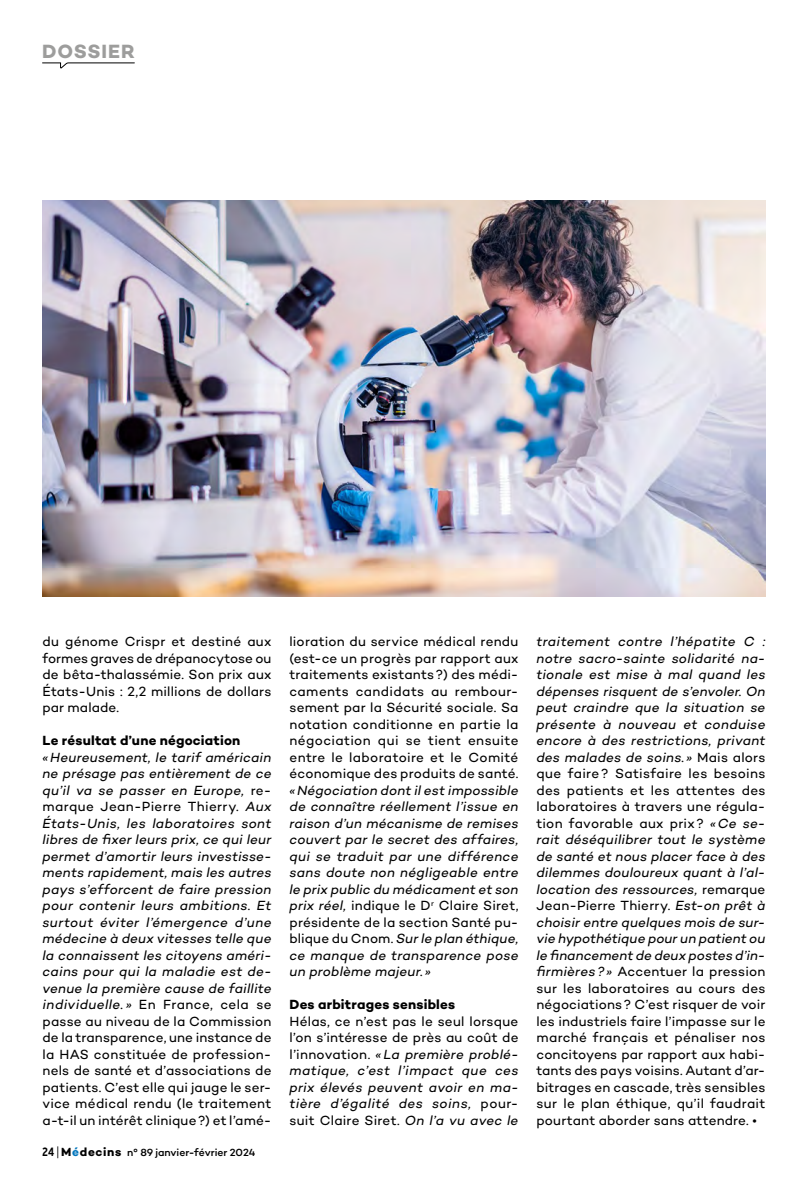
<style>
.page{position:relative;width:808px;height:1191px;background:#fff}
.page>*{position:absolute;margin:0;border:0;box-sizing:border-box;transform-origin:0 0}
.t1{font:700 19.5px "Campton";letter-spacing:.05em;color:#9d9d9c}
.t2{font:italic 13.5px/16.5px "Campton";letter-spacing:.015em;color:#000;text-align:justify}
.t3{font:13.5px/16.5px "Campton";letter-spacing:.015em;color:#000;text-align:justify}
.t4{font:700 13.5px "Campton";letter-spacing:.015em;color:#000}
.t5{font:500 10.5px "Campton";letter-spacing:-.005em;color:#000}
.s1{font-style:normal}
.s2{font-family:"Interstate";font-weight:700;font-stretch:condensed;font-size:12px}
.s3{font-family:"Interstate";font-weight:300;font-stretch:condensed;font-size:12px}
.s4{font-weight:700;font-size:12px}
.s5{font-weight:700;font-size:12px;color:#0075bc}
</style>
<div class="page">
<svg style="left:42px;top:62px;width:93px;height:6px"></svg>
<img style="left:43px;top:201px;width:722px;height:396px">
<h1 class="t1" style="left:42px;top:39px;width:94px">DOSSIER</h1>
<p class="t3" style="left:43px;top:633px;width:230px">du génome Crispr et destiné aux formes graves de drépanocytose ou de bêta-thalassémie. Son prix aux États-Unis : 2,2 millions de dollars par malade.</p>
<p class="t4" style="left:43px;top:732px;width:199px">Le résultat d’une négociation</p>
<p class="t2" style="left:43px;top:748px;width:230px">«Heureusement, le tarif américain ne présage pas entièrement de ce qu’il va se passer en Europe, <span class="s1">re&shy;marque Jean-Pierre Thierry.</span> Aux États-Unis, les laboratoires sont libres de fixer leurs prix, ce qui leur permet d’amortir leurs investisse&shy;ments rapidement, mais les autres pays s’efforcent de faire pression pour contenir leurs ambitions. Et surtout éviter l’émergence d’une médecine à deux vitesses telle que la connaissent les citoyens améri&shy;cains pour qui la maladie est de&shy;venue la première cause de faillite individuelle. » <span class="s1">En France, cela se passe au niveau de la Commission de la transparence, une instance de la HAS constituée de profession&shy;nels de santé et d’associations de patients. C’est elle qui jauge le ser&shy;vice médical rendu (le traitement a-t-il un intérêt clinique?) et l’amé-</span></p>
<p class="t5" style="left:42px;top:1146px;width:215px"><span class="s2">24</span> <span class="s3">|</span> <span class="s4">M</span><span class="s5">é</span><span class="s4">decins</span> n° 89 janvier-février 2024</p>
<p class="t3" style="left:289px;top:633px;width:230px">lioration du service médical rendu (est-ce un progrès par rapport aux traitements existants?) des médi&shy;caments candidats au rembour&shy;sement par la Sécurité sociale. Sa notation conditionne en partie la négociation qui se tient ensuite entre le laboratoire et le Comité économique des produits de santé.</p>
<p class="t2" style="left:289px;top:781px;width:230px">«Négociation dont il est impossible de connaître réellement l’issue en raison d’un mécanisme de remises couvert par le secret des affaires, qui se traduit par une différence sans doute non négligeable entre le prix public du médicament et son prix réel, <span class="s1">indique le D</span><sup>r</sup> <span class="s1">Claire Siret, présidente de la section Santé pu&shy;blique du Cnom.</span> Sur le plan éthique, ce manque de transparence pose un problème majeur. »</p>
<p class="t4" style="left:289px;top:996px;width:167px">Des arbitrages sensibles</p>
<p class="t2" style="left:289px;top:1012px;width:230px"><span class="s1">Hélas, ce n’est pas le seul lorsque l’on s’intéresse de près au coût de l’innovation.</span> «La première problé&shy;matique, c’est l’impact que ces prix élevés peuvent avoir en ma&shy;tière d’égalité des soins, <span class="s1">pour&shy;suit Claire Siret.</span> On l’a vu avec le</p>
<p class="t2" style="left:536px;top:633px;width:230px">traitement contre l’hépatite C : notre sacro-sainte solidarité na&shy;tionale est mise à mal quand les dépenses risquent de s’envoler. On peut craindre que la situation se présente à nouveau et conduise encore à des restrictions, privant des malades de soins. » <span class="s1">Mais alors que faire? Satisfaire les besoins des patients et les attentes des laboratoires à travers une régula&shy;tion favorable aux prix ?</span> «Ce se&shy;rait déséquilibrer tout le système de santé et nous placer face à des dilemmes douloureux quant à l’al&shy;location des ressources, <span class="s1">remarque Jean-Pierre Thierry.</span> Est-on prêt à choisir entre quelques mois de sur&shy;vie hypothétique pour un patient ou le financement de deux postes d’in&shy;firmières?» <span class="s1">Accentuer la pression sur les laboratoires au cours des négociations? C’est risquer de voir les industriels faire l’impasse sur le marché français et pénaliser nos concitoyens par rapport aux habi&shy;tants des pays voisins. Autant d’ar&shy;bitrages en cascade, très sensibles sur le plan éthique, qu’il faudrait pourtant aborder sans attendre. •</span></p>
</div>
